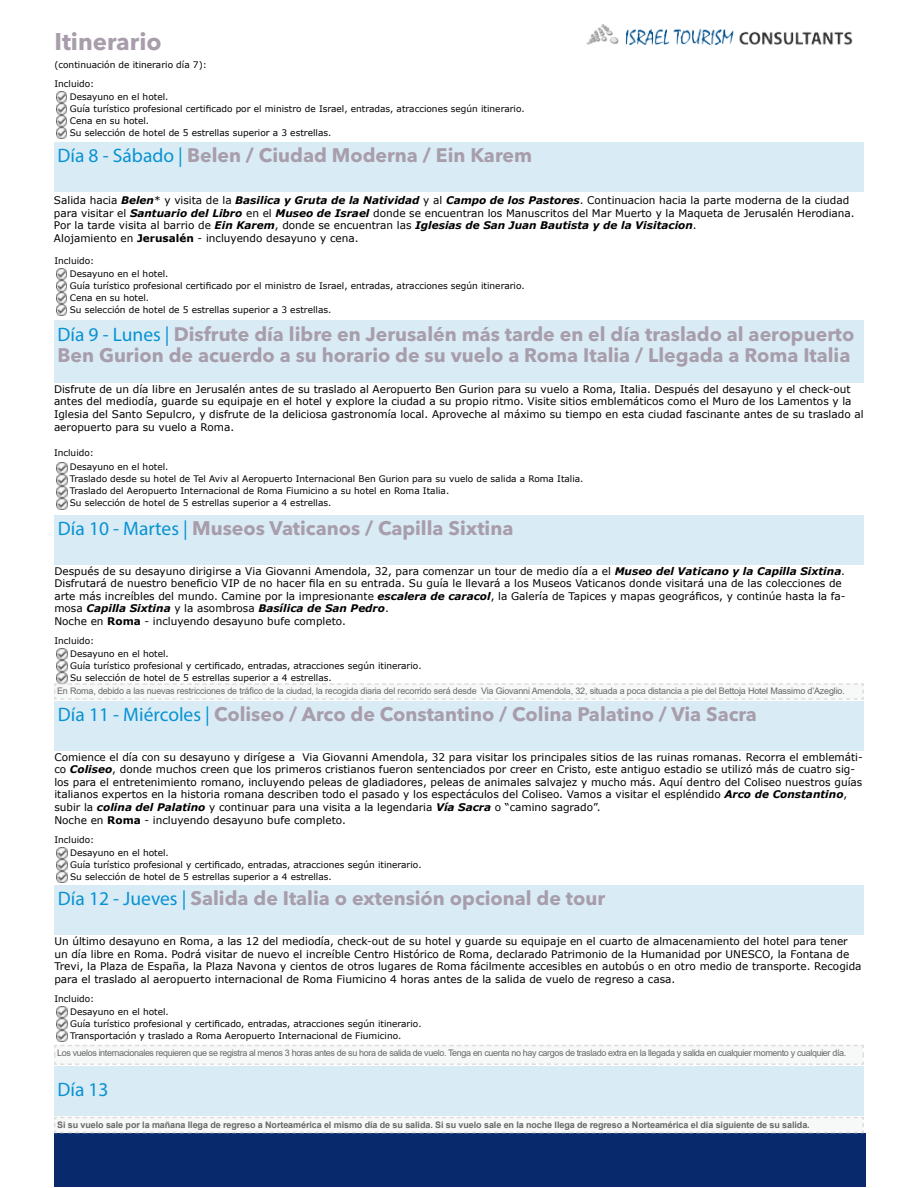
<style>
.page{position:relative;width:918px;height:1188px;background:#fff}
.page>*{position:absolute;margin:0;border:0;box-sizing:border-box;transform-origin:0 0}
.t1{font:700 24px "Avenir Next LT Pro";color:#a89dab}
.t2{font:700 19.5px/21.6px "Avenir Next LT Pro";color:#a89dab}
.t3{font:19.5px "Myriad Pro";color:#0892d1}
.t4{font:10.5px/12.6px "Verdana";color:#000}
.t5{font:9px/12px "Verdana";color:#000}
.t6{font:9px "Arial";letter-spacing:-.04em;color:#676767}
.t7{font:9px "Arial";letter-spacing:-.02em;color:#676767}
.t8{font:700 9px "Arial";letter-spacing:-.01em;color:#676767}
.s1{font-family:"Myriad Pro";font-weight:400;color:#0892d1}
.s2{font-weight:700;font-style:italic}
.s3{font-weight:700}
</style>
<div class="page">
<img style="left:586px;top:25px;width:267px;height:19px">
<div style="left:54px;top:1133px;width:811px;height:54px;background:#08296c"></div>
<div style="left:54px;top:320px;width:810px;height:62px;background:#d9ecf6"></div>
<div style="left:54px;top:1066px;width:810px;height:50px;background:#d9ecf6"></div>
<svg style="left:54px;top:1117px;width:810px;height:17px"></svg>
<div style="left:54px;top:515px;width:810px;height:49px;background:#d9ecf6"></div>
<svg style="left:57px;top:848px;width:10px;height:35px"></svg>
<div style="left:54px;top:701px;width:810px;height:49px;background:#d9ecf6"></div>
<div style="left:54px;top:885px;width:810px;height:50px;background:#d9ecf6"></div>
<svg style="left:54px;top:1007px;width:810px;height:58px"></svg>
<svg style="left:54px;top:648px;width:810px;height:52px"></svg>
<svg style="left:57px;top:463px;width:10px;height:46px"></svg>
<svg style="left:56px;top:268px;width:11px;height:47px"></svg>
<div style="left:54px;top:143px;width:810px;height:49px;background:#d9ecf6"></div>
<svg style="left:56px;top:92px;width:11px;height:46px"></svg>
<h1 class="t1" style="left:54px;top:27px;width:109px">Itinerario</h1>
<p class="t5" style="left:54px;top:58px;width:154px">(continuación de itinerario día 7):</p>
<p class="t5" style="left:54px;top:78px;width:41px">Incluido:</p>
<p class="t5" style="left:70px;top:91px;width:456px">Desayuno en el hotel.<br>Guía turístico profesional certificado por el ministro de Israel, entradas, atracciones según itinerario.<br>Cena en su hotel.<br>Su selección de hotel de 5 estrellas superior a 3 estrellas.</p>
<h2 class="t2" style="left:58px;top:145px;width:476px"><span class="s1">Día 8 - Sábado |</span> Belen / Ciudad Moderna / Ein Karem</h2>
<p class="t4" style="left:54px;top:194px;width:802px">Salida hacia <span class="s2">Belen</span>* y visita de la <span class="s2">Basilica y Gruta de la Natividad</span> y al <span class="s2">Campo de los Pastores</span>. Continuacion hacia la parte moderna de la ciudad para visitar el <span class="s2">Santuario del Libro</span> en el <span class="s2">Museo de Israel</span> donde se encuentran los Manuscritos del Mar Muerto y la Maqueta de Jerusalén Herodiana.<br>Por la tarde visita al barrio de <span class="s2">Ein Karem</span>, donde se encuentran las <span class="s2">Iglesias de San Juan Bautista y de la Visitacion</span>.<br>Alojamiento en <span class="s3">Jerusalén</span> - incluyendo desayuno y cena.</p>
<p class="t5" style="left:54px;top:255px;width:41px">Incluido:</p>
<p class="t5" style="left:70px;top:268px;width:456px">Desayuno en el hotel.<br>Guía turístico profesional certificado por el ministro de Israel, entradas, atracciones según itinerario.<br>Cena en su hotel.<br>Su selección de hotel de 5 estrellas superior a 3 estrellas.</p>
<h2 class="t2" style="left:58px;top:323px;width:798px"><span class="s1">Día 9 - Lunes |</span> Disfrute día libre en Jerusalén más tarde en el día traslado al aeropuerto<br>Ben Gurion de acuerdo a su horario de su vuelo a Roma Italia / Llegada a Roma Italia</h2>
<p class="t4" style="left:54px;top:383px;width:811px">Disfrute de un día libre en Jerusalén antes de su traslado al Aeropuerto Ben Gurion para su vuelo a Roma, Italia. Después del desayuno y el check-out antes del mediodía, guarde su equipaje en el hotel y explore la ciudad a su propio ritmo. Visite sitios emblemáticos como el Muro de los Lamentos y la Iglesia del Santo Sepulcro, y disfrute de la deliciosa gastronomía local. Aproveche al máximo su tiempo en esta ciudad fascinante antes de su traslado al aeropuerto para su vuelo a Roma.</p>
<p class="t5" style="left:70px;top:445px;width:100px;line-height:14.5px;text-indent:-16px">Incluido:<br>Desayuno en el hotel.</p>
<p class="t5" style="left:70px;top:473px;width:515px">Traslado desde su hotel de Tel Aviv al Aeropuerto Internacional Ben Gurion para su vuelo de salida a Roma Italia.<br>Traslado del Aeropuerto Internacional de Roma Fiumicino a su hotel en Roma Italia.<br>Su selección de hotel de 5 estrellas superior a 4 estrellas.</p>
<h2 class="t2" style="left:58px;top:517px;width:457px"><span class="s1">Día 10 - Martes |</span> Museos Vaticanos / Capilla Sixtina</h2>
<p class="t4" style="left:54px;top:564px;width:793px">Después de su desayuno dirigirse a Via Giovanni Amendola, 32, para comenzar un tour de medio día a el <span class="s2">Museo del Vaticano y la Capilla Sixtina</span>.<br>Disfrutará de nuestro beneficio VIP de no hacer fila en su entrada. Su guía le llevará a los Museos Vaticanos donde visitará una de las colecciones de arte más increíbles del mundo. Camine por la impresionante <span class="s2">escalera de caracol</span>, la Galería de Tapices y mapas geográficos, y continúe hasta la fa&shy;mosa <span class="s2">Capilla Sixtina</span> y la asombrosa <span class="s2">Basílica de San Pedro</span>.<br>Noche en <span class="s3">Roma</span> - incluyendo desayuno bufe completo.</p>
<p class="t5" style="left:54px;top:634px;width:41px">Incluido:</p>
<p class="t5" style="left:70px;top:647px;width:353px">Desayuno en el hotel.<br>Guía turístico profesional y certificado, entradas, atracciones según itinerario.<br>Su selección de hotel de 5 estrellas superior a 4 estrellas.</p>
<p class="t7" style="left:57px;top:685px;width:789px">En Roma, debido a las nuevas restricciones de tráfico de la ciudad, la recogida diaria del recorrido será desde Via Giovanni Amendola, 32, situada a poca distancia a pie del Bettoja Hotel Massimo d’Azeglio.</p>
<h2 class="t2" style="left:58px;top:703px;width:701px"><span class="s1">Día 11 - Miércoles |</span> Coliseo / Arco de Constantino / Colina Palatino / Via Sacra</h2>
<p class="t4" style="left:54px;top:750px;width:810px">Comience el día con su desayuno y dirígese a Via Giovanni Amendola, 32 para visitar los principales sitios de las ruinas romanas. Recorra el emblemáti&shy;co <span class="s2">Coliseo</span>, donde muchos creen que los primeros cristianos fueron sentenciados por creer en Cristo, este antiguo estadio se utilizó más de cuatro sig&shy;los para el entretenimiento romano, incluyendo peleas de gladiadores, peleas de animales salvajez y mucho más. Aquí dentro del Coliseo nuestros guías italianos expertos en la historia romana describen todo el pasado y los espectáculos del Coliseo. Vamos a visitar el espléndido <span class="s2">Arco de Constantino</span>, subir la <span class="s2">colina del Palatino</span> y continuar para una visita a la legendaria <span class="s2">Vía Sacra</span> o “camino sagrado”.<br>Noche en <span class="s3">Roma</span> - incluyendo desayuno bufe completo.</p>
<p class="t5" style="left:54px;top:834px;width:41px">Incluido:</p>
<p class="t5" style="left:70px;top:847px;width:353px">Desayuno en el hotel.<br>Guía turístico profesional y certificado, entradas, atracciones según itinerario.<br>Su selección de hotel de 5 estrellas superior a 4 estrellas.</p>
<h2 class="t2" style="left:58px;top:887px;width:549px"><span class="s1">Día 12 - Jueves |</span> Salida de Italia o extensión opcional de tour</h2>
<p class="t4" style="left:54px;top:935px;width:809px">Un último desayuno en Roma, a las 12 del mediodía, check-out de su hotel y guarde su equipaje en el cuarto de almacenamiento del hotel para tener un día libre en Roma. Podrá visitar de nuevo el increíble Centro Histórico de Roma, declarado Patrimonio de la Humanidad por UNESCO, la Fontana de Trevi, la Plaza de España, la Plaza Navona y cientos de otros lugares de Roma fácilmente accesibles en autobús o en otro medio de transporte. Recogida para el traslado al aeropuerto internacional de Roma Fiumicino 4 horas antes de la salida de vuelo de regreso a casa.</p>
<p class="t5" style="left:54px;top:993px;width:41px">Incluido:</p>
<p class="t5" style="left:70px;top:1006px;width:353px">Desayuno en el hotel.<br>Guía turístico profesional y certificado, entradas, atracciones según itinerario.<br>Transportación y traslado a Roma Aeropuerto Internacional de Fiumicino.</p>
<p class="t6" style="left:57px;top:1046px;width:791px">Los vuelos internacionales requieren que se registra al menos 3 horas antes de su hora de salida de vuelo. Tenga en cuenta no hay cargos de traslado extra en la llegada y salida en cualquier momento y cualquier día.</p>
<h2 class="t3" style="left:58px;top:1078px;width:53px">Día 13</h2>
<p class="t8" style="left:57px;top:1118px;width:754px">Si su vuelo sale por la mañana llega de regreso a Norteamérica el mismo día de su salida. Si su vuelo sale en la noche llega de regreso a Norteamérica el día siguiente de su salida.</p>
</div>
